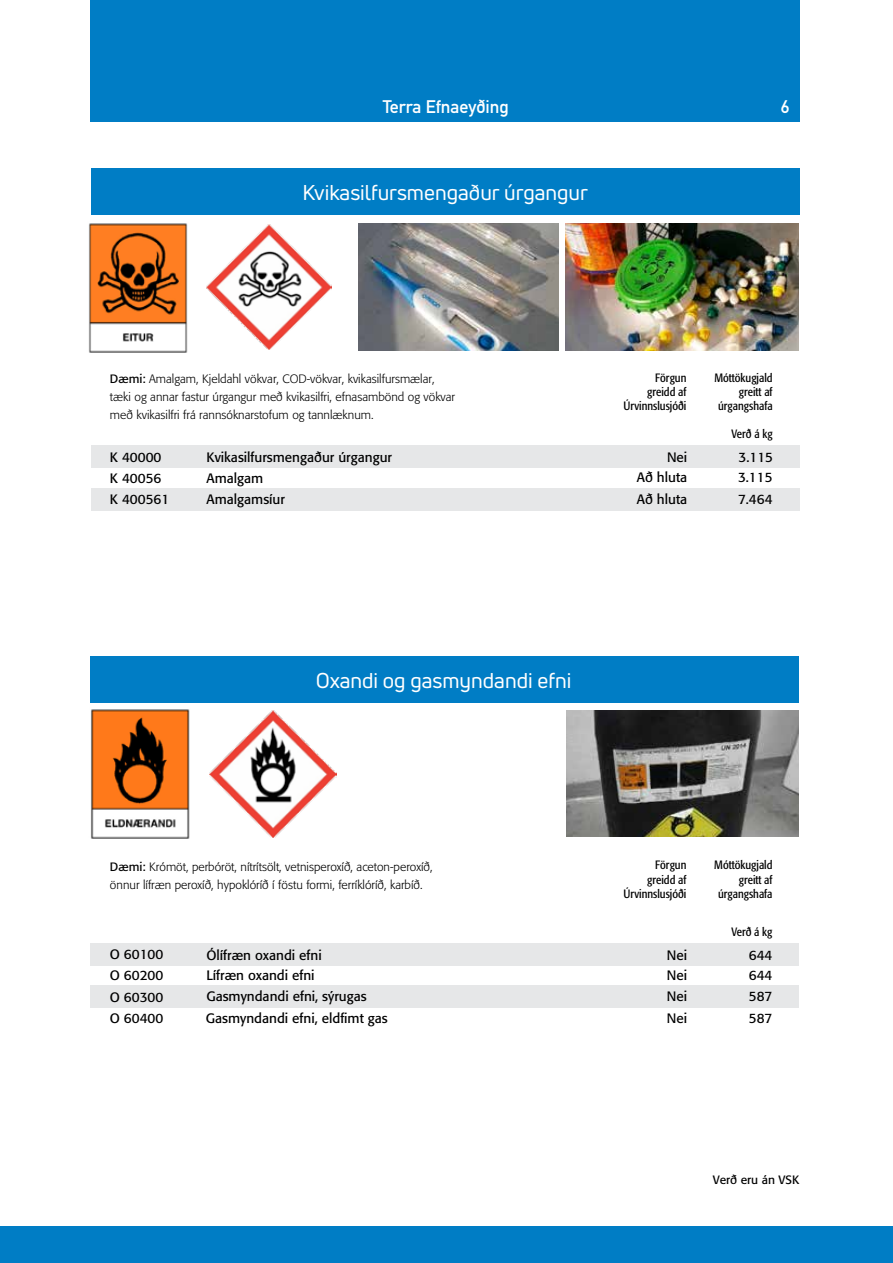
<style>
.page{position:relative;width:893px;height:1263px;background:#fff}
.page>*{position:absolute;margin:0;border:0;box-sizing:border-box;transform-origin:0 0}
.t1{font:21px "Uni Neue";color:#fff}
.t2{font:18px "DIN Mittelschrift";color:#fff}
.t3{font:13.5px/21.1px "Formata";color:#000}
.t4{font:300 12px/18px "Formata";color:#000}
.t5{font:condensed 12px/14.4px "Formata";color:#000;text-align:right}
.t6{font:12px "Formata";color:#000}
.s1{font-weight:400}
</style>
<div class="page">
<div style="left:90px;top:0;width:710px;height:122px;background:#007dc5"></div>
<div style="left:91px;top:168px;width:708px;height:47px;background:#007dc5"></div>
<div style="left:91px;top:445px;width:708px;height:23px;background:#e6e7e8"></div>
<div style="left:91px;top:488px;width:708px;height:22px;background:#e6e7e8"></div>
<div style="left:91px;top:656px;width:708px;height:46px;background:#007dc5"></div>
<img style="left:88px;top:223px;width:100px;height:130px">
<div style="left:91px;top:943px;width:708px;height:22px;background:#e6e7e8"></div>
<div style="left:91px;top:985px;width:708px;height:23px;background:#e6e7e8"></div>
<img style="left:91px;top:709px;width:99px;height:130px">
<div style="left:0;top:1226px;width:893px;height:37px;background:#007dc5"></div>
<img style="left:206px;top:224px;width:126px;height:126px">
<img style="left:209px;top:710px;width:127px;height:127px">
<img style="left:358px;top:223px;width:201px;height:128px">
<img style="left:565px;top:223px;width:233px;height:128px">
<img style="left:567px;top:710px;width:232px;height:126px">
<h2 class="t2" style="left:383px;top:96px;width:128px">Terra Efnaeyðing</h2>
<h2 class="t2" style="left:781px;top:96px;width:10px">6</h2>
<h1 class="t1" style="left:302px;top:180px;width:287px">Kvikasilfursmengaður úrgangur</h1>
<p class="t4" style="left:110px;top:369px;width:347px"><span class="s1">Dæmi:</span> Amalgam, Kjeldahl vökvar, COD-vökvar, kvikasilfursmælar, tæki og annar fastur úrgangur með kvikasilfri, efnasambönd og vökvar með kvikasilfri frá rannsóknarstofum og tannlæknum.</p>
<p class="t5" style="left:624px;top:370px;width:64px">Förgun<br>greidd af<br>Úrvinnslusjóði</p>
<p class="t5" style="left:714px;top:370px;width:60px">Móttökugjald greitt af úrgangshafa</p>
<p class="t5" style="left:732px;top:427px;width:42px">Verð á kg</p>
<p class="t3" style="left:110px;top:446px;width:61px">K 40000<br>K 40056<br>K 400561</p>
<p class="t3" style="left:206px;top:447px;width:187px">Kvikasilfursmengaður úrgangur</p>
<p class="t3" style="left:667px;top:447px;width:22px">Nei</p>
<p class="t3" style="left:738px;top:447px;width:36px">3.115</p>
<p class="t3" style="left:738px;top:488px;width:36px">7.464</p>
<p class="t3" style="left:637px;top:467px;width:52px">Að hluta</p>
<p class="t3" style="left:206px;top:467px;width:58px">Amalgam</p>
<p class="t3" style="left:738px;top:467px;width:36px">3.115</p>
<p class="t3" style="left:206px;top:488px;width:80px">Amalgamsíur</p>
<p class="t3" style="left:637px;top:488px;width:52px">Að hluta</p>
<h1 class="t1" style="left:316px;top:667px;width:257px">Oxandi og gasmyndandi efni</h1>
<p class="t4" style="left:110px;top:858px;width:324px"><span class="s1">Dæmi:</span> Krómöt, perbóröt, nítrítsölt, vetnisperoxíð, aceton-peroxíð, önnur lífræn peroxíð, hypoklóríð í föstu formi, ferríklóríð, karbíð.</p>
<p class="t5" style="left:624px;top:858px;width:64px">Förgun<br>greidd af<br>Úrvinnslusjóði</p>
<p class="t5" style="left:714px;top:858px;width:60px">Móttökugjald greitt af úrgangshafa</p>
<p class="t5" style="left:731px;top:925px;width:42px">Verð á kg</p>
<p class="t3" style="left:110px;top:944px;width:55px;text-align:justify">O 60100<br>O 60200<br>O 60300<br>O 60400</p>
<p class="t3" style="left:206px;top:944px;width:117px">Ólífræn oxandi efni</p>
<p class="t3" style="left:667px;top:944px;width:22px">Nei</p>
<p class="t3" style="left:749px;top:944px;width:25px">644</p>
<p class="t3" style="left:749px;top:986px;width:25px">587<br>587</p>
<p class="t3" style="left:667px;top:964px;width:22px">Nei</p>
<p class="t3" style="left:206px;top:965px;width:110px">Lífræn oxandi efni</p>
<p class="t3" style="left:749px;top:964px;width:25px">644</p>
<p class="t3" style="left:206px;top:986px;width:183px">Gasmyndandi efni, sýrugas<br>Gasmyndandi efni, eldfimt gas</p>
<p class="t3" style="left:667px;top:986px;width:22px">Nei<br>Nei</p>
<p class="t6" style="left:713px;top:1173px;width:88px">Verð eru án VSK</p>
</div>
